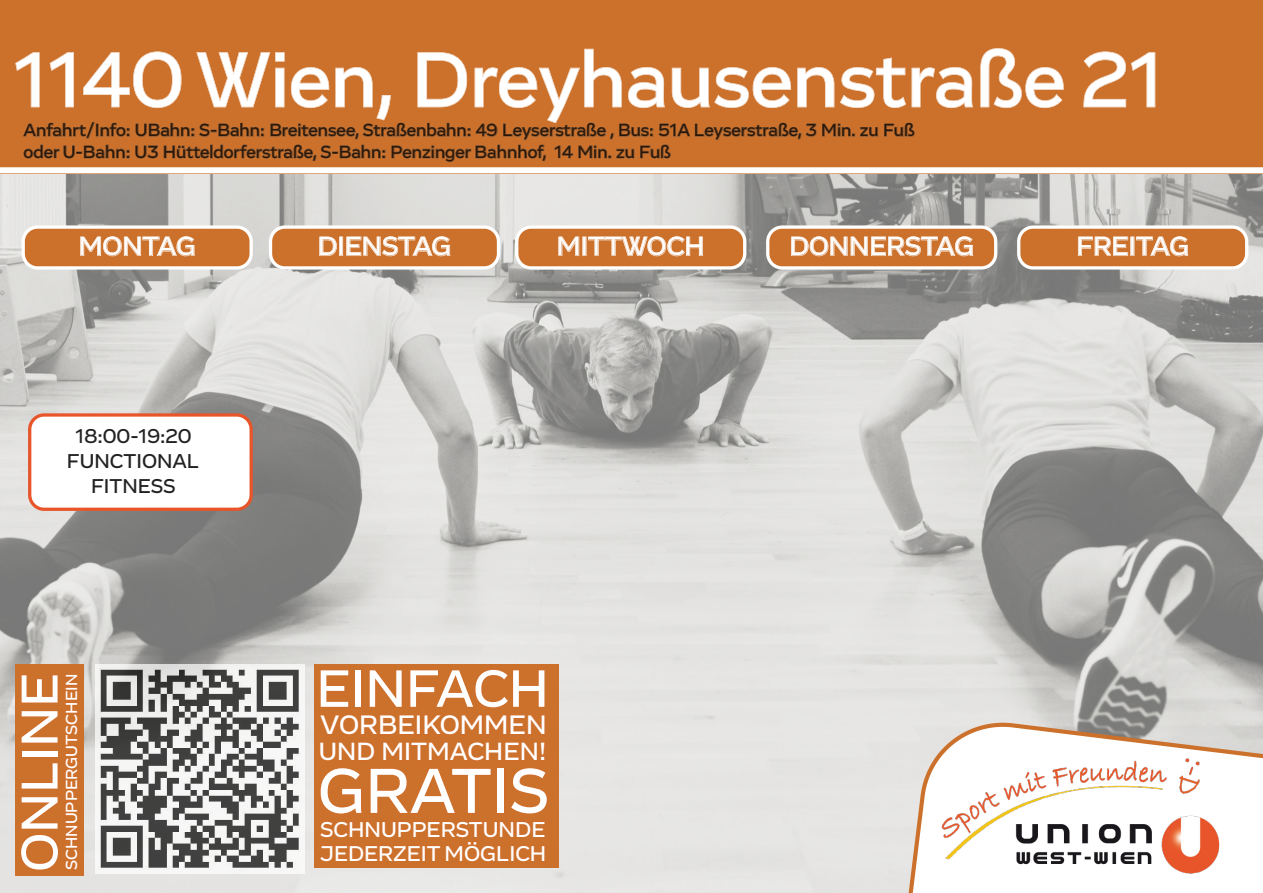
<style>
.page{position:relative;width:1263px;height:893px;background:#fff}
.page>*{position:absolute;margin:0;border:0;box-sizing:border-box;transform-origin:0 0}
.t1{font:500 80.1px "Vito";color:#fff}
.t2{font:500 65.25px "Vito";color:#fff}
.t3{font:500 54px "Vito";color:#fff}
.t4{font:500 53.25px "Vito";color:#fff}
.t5{font:500 27.45px "Vito";color:#fff}
.t6{font:500 27px "Vito";color:#fff}
.t7{font:500 25.65px "Vito";color:#fff}
.t8{font:500 22.05px "Vito";color:#fff}
.t9{font:500 20.55px/24.8px "Vito";color:#222;text-align:center}
.t10{font:500 18px/21.6px "Vito";color:#000}
.t11{font:500 16.5px "Vito";color:#fff}
</style>
<div class="page">
<img style="left:0;top:173px;width:1263px;height:720px">
<svg style="left:26px;top:411px;width:229px;height:102px"></svg>
<div style="left:0;top:0;width:1263px;height:173px;background:#cc712b"></div>
<svg style="left:15px;top:48px;width:1140px;height:74px"></svg>
<svg style="left:889px;top:720px;width:374px;height:173px"></svg>
<svg style="left:1015px;top:223px;width:235px;height:49px;background:#d19362"></svg>
<img style="left:929px;top:732px;width:306px;height:145px">
<svg style="left:764px;top:223px;width:235px;height:49px;background:#ce9162"></svg>
<svg style="left:513px;top:223px;width:235px;height:49px;background:#d39565"></svg>
<svg style="left:267px;top:223px;width:235px;height:49px;background:#d59666"></svg>
<svg style="left:20px;top:223px;width:235px;height:49px;background:#d39564"></svg>
<svg style="left:23px;top:122px;width:892px;height:40px"></svg>
<img style="left:96px;top:665px;width:208px;height:208px">
<div style="left:314px;top:663px;width:244px;height:204px;background:#cc712b"></div>
<div style="left:15px;top:664px;width:69px;height:212px;background:#cc712b"></div>
<div style="left:0;top:167px;width:1263px;height:6px;background:#fff"></div>
<h1 class="t1" style="left:13px;top:31px;width:1152px">1140 Wien, Dreyhausenstraße 21</h1>
<p class="t10" style="left:24px;top:119px;width:892px">Anfahrt/Info: UBahn: S-Bahn: Breitensee, Straßenbahn: 49 Leyserstraße , Bus: 51A Leyserstraße, 3 Min. zu Fuß oder U-Bahn: U3 Hütteldorferstraße, S-Bahn: Penzinger Bahnhof, 14 Min. zu Fuß</p>
<h3 class="t6" style="left:79px;top:230px;width:118px">MONTAG</h3>
<h3 class="t6" style="left:318px;top:230px;width:135px">DIENSTAG</h3>
<h3 class="t6" style="left:557px;top:230px;width:149px">MITTWOCH</h3>
<h3 class="t6" style="left:789px;top:230px;width:186px">DONNERSTAG</h3>
<p class="t9" style="left:67px;top:424px;width:134px">18:00-19:20<br>FUNCTIONAL<br>FITNESS</p>
<h3 class="t4" style="left:7px;top:872px;width:200px;rotate:-90deg">ONLINE</h3>
<p class="t11" style="left:61px;top:870px;width:197px;rotate:-90deg">SCHNUPPERGUTSCHEIN</p>
<h3 class="t3" style="left:316px;top:656px;width:234px">EINFACH</h3>
<h3 class="t5" style="left:320px;top:708px;width:228px">VORBEIKOMMEN</h3>
<h3 class="t7" style="left:319px;top:736px;width:229px">UND MITMACHEN!</h3>
<h2 class="t2" style="left:318px;top:751px;width:233px">GRATIS</h2>
<p class="t8" style="left:320px;top:816px;width:227px">SCHNUPPERSTUNDE</p>
<p class="t8" style="left:320px;top:840px;width:227px">JEDERZEIT MÖGLICH</p>
<h3 class="t6" style="left:1076px;top:230px;width:114px">FREITAG</h3>
</div>
